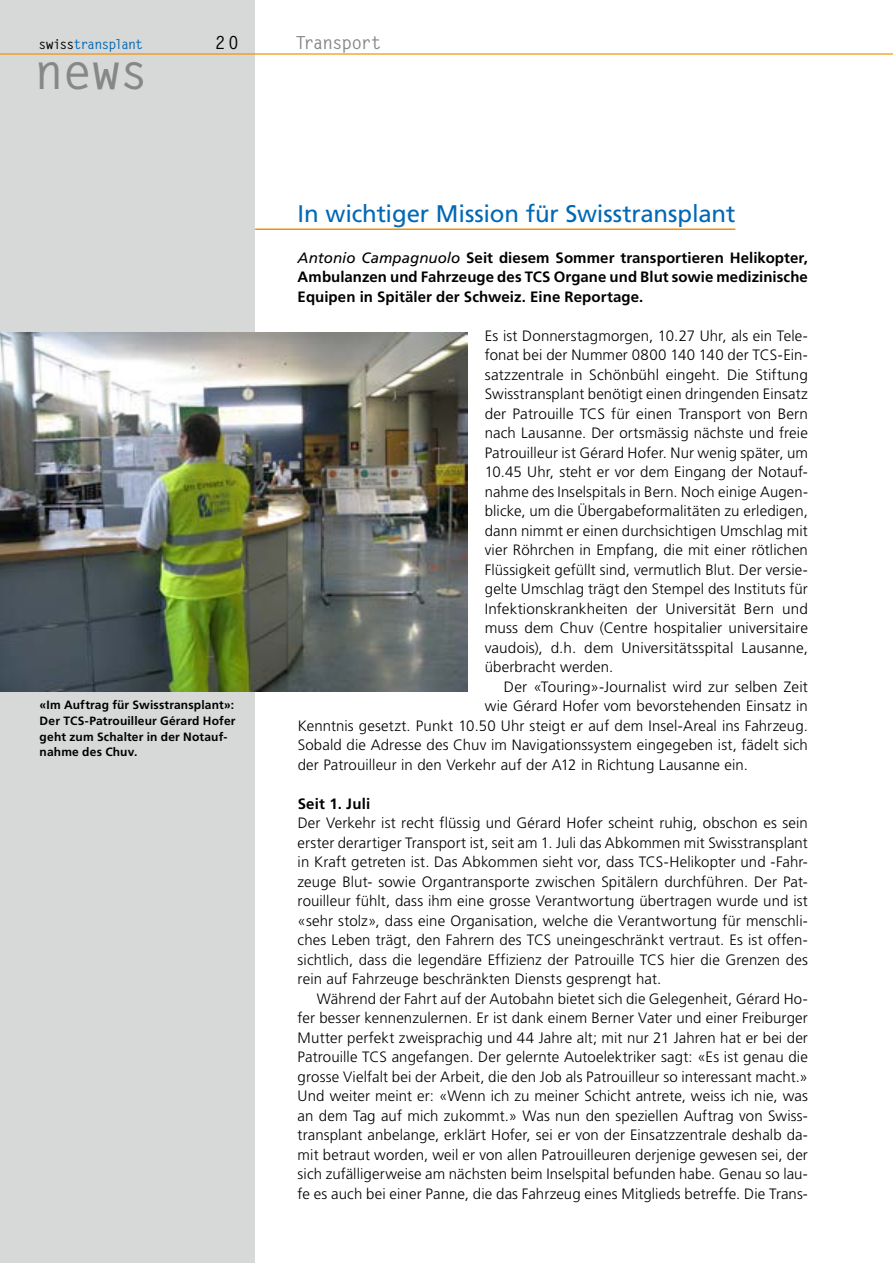
<style>
.page{position:relative;width:893px;height:1263px;background:#fff}
.page>*{position:absolute;margin:0;border:0;box-sizing:border-box;transform-origin:0 0}
.t1{font:700 49.5px "Letter Gothic Std";color:#868786}
.t2{font:24px "Frutiger";letter-spacing:-.005em;color:#0068b4}
.t3{font:700 18px "Letter Gothic Std";letter-spacing:-.07em;color:#868786}
.t4{font:700 18px "Letter Gothic Std";color:#000}
.t5{font:300 15px/19.5px "Frutiger";letter-spacing:.01em;color:#000;text-align:justify}
.t6{font:700 15px/19.5px "Frutiger";letter-spacing:.005em;color:#000;text-align:justify}
.t7{font:700 13.5px "Letter Gothic Std";letter-spacing:-.08em;color:#0068b4}
.t8{font:700 12px/15.8px "Frutiger";letter-spacing:.015em;color:#000}
.s1{color:#000}
.s2{font-weight:400;font-style:italic}
</style>
<div class="page">
<div style="left:0;top:0;width:255px;height:1263px;background:#d7d8d8"></div>
<hr style="left:0;top:53px;width:893px;height:2px;background:#f39100">
<hr style="left:255px;top:228px;width:480px;height:2px;background:#f39100">
<img style="left:0;top:332px;width:468px;height:360px">
<p class="t7" style="left:38px;top:36px;width:106px"><span class="s1">swiss</span>transplant</p>
<p class="t4" style="left:215px;top:31px;width:26px">20</p>
<h1 class="t1" style="left:34px;top:41px;width:116px">news</h1>
<p class="t8" style="left:40px;top:697px;width:197px">«Im Auftrag für Swisstransplant»:<br>Der TCS-Patrouilleur Gérard Hofer geht zum Schalter in der Notauf&shy;nahme des Chuv.</p>
<p class="t3" style="left:296px;top:31px;width:88px">Transport</p>
<h2 class="t2" style="left:298px;top:200px;width:439px">In wichtiger Mission für Swisstransplant</h2>
<p class="t6" style="left:298px;top:248px;width:512px"><span class="s2">Antonio Campagnuolo</span> Seit diesem Sommer transportieren Helikopter, Ambulanzen und Fahrzeuge des TCS Organe und Blut sowie medizinische Equipen in Spitäler der Schweiz. Eine Reportage.</p>
<p class="t5" style="left:485px;top:326px;width:325px">Es ist Donnerstagmorgen, 10.27 Uhr, als ein Tele&shy;fonat bei der Nummer 0800 140 140 der TCS-Ein&shy;satzzentrale in Schönbühl eingeht. Die Stiftung Swisstransplant benötigt einen dringenden Einsatz der Patrouille TCS für einen Transport von Bern nach Lausanne. Der ortsmässig nächste und freie Patrouilleur ist Gérard Hofer. Nur wenig später, um 10.45 Uhr, steht er vor dem Eingang der Notauf&shy;nahme des Inselspitals in Bern. Noch einige Augen&shy;blicke, um die Übergabeformalitäten zu erledigen, dann nimmt er einen durchsichtigen Umschlag mit vier Röhrchen in Empfang, die mit einer rötlichen Flüssigkeit gefüllt sind, vermutlich Blut. Der versie&shy;gelte Umschlag trägt den Stempel des Instituts für Infektionskrankheiten der Universität Bern und muss dem Chuv (Centre hospitalier universitaire vaudois), d.h. dem Universitätsspital Lausanne, überbracht werden.</p>
<p class="t5" style="left:504px;top:677px;width:306px">Der «Touring»-Journalist wird zur selben Zeit</p>
<p class="t5" style="left:485px;top:696px;width:325px">wie Gérard Hofer vom bevorstehenden Einsatz in</p>
<p class="t5" style="left:298px;top:716px;width:512px">Kenntnis gesetzt. Punkt 10.50 Uhr steigt er auf dem Insel-Areal ins Fahrzeug.</p>
<p class="t5" style="left:298px;top:735px;width:512px">Sobald die Adresse des Chuv im Navigationssystem eingegeben ist, fädelt sich</p>
<p class="t5" style="left:298px;top:755px;width:452px">der Patrouilleur in den Verkehr auf der A12 in Richtung Lausanne ein.</p>
<p class="t6" style="left:298px;top:794px;width:74px">Seit 1. Juli</p>
<p class="t5" style="left:298px;top:813px;width:512px">Der Verkehr ist recht flüssig und Gérard Hofer scheint ruhig, obschon es sein erster derartiger Transport ist, seit am 1. Juli das Abkommen mit Swisstransplant in Kraft getreten ist. Das Abkommen sieht vor, dass TCS-Helikopter und -Fahr&shy;zeuge Blut- sowie Organtransporte zwischen Spitälern durchführen. Der Pat&shy;rouilleur fühlt, dass ihm eine grosse Verantwortung übertragen wurde und ist «sehr stolz», dass eine Organisation, welche die Verantwortung für menschli&shy;ches Leben trägt, den Fahrern des TCS uneingeschränkt vertraut. Es ist offen&shy;sichtlich, dass die legendäre Effizienz der Patrouille TCS hier die Grenzen des rein auf Fahrzeuge beschränkten Diensts gesprengt hat.</p>
<p class="t5" style="left:298px;top:989px;width:512px;text-indent:19px">Während der Fahrt auf der Autobahn bietet sich die Gelegenheit, Gérard Ho&shy;fer besser kennenzulernen. Er ist dank einem Berner Vater und einer Freiburger Mutter perfekt zweisprachig und 44 Jahre alt; mit nur 21 Jahren hat er bei der Patrouille TCS angefangen. Der gelernte Autoelektriker sagt: «Es ist genau die grosse Vielfalt bei der Arbeit, die den Job als Patrouilleur so interessant macht.» Und weiter meint er: «Wenn ich zu meiner Schicht antrete, weiss ich nie, was an dem Tag auf mich zukommt.» Was nun den speziellen Auftrag von Swiss&shy;transplant anbelange, erklärt Hofer, sei er von der Einsatzzentrale deshalb da&shy;mit betraut worden, weil er von allen Patrouilleuren derjenige gewesen sei, der sich zufälligerweise am nächsten beim Inselspital befunden habe. Genau so lau&shy;fe es auch bei einer Panne, die das Fahrzeug eines Mitglieds betreffe. Die Trans-</p>
</div>
